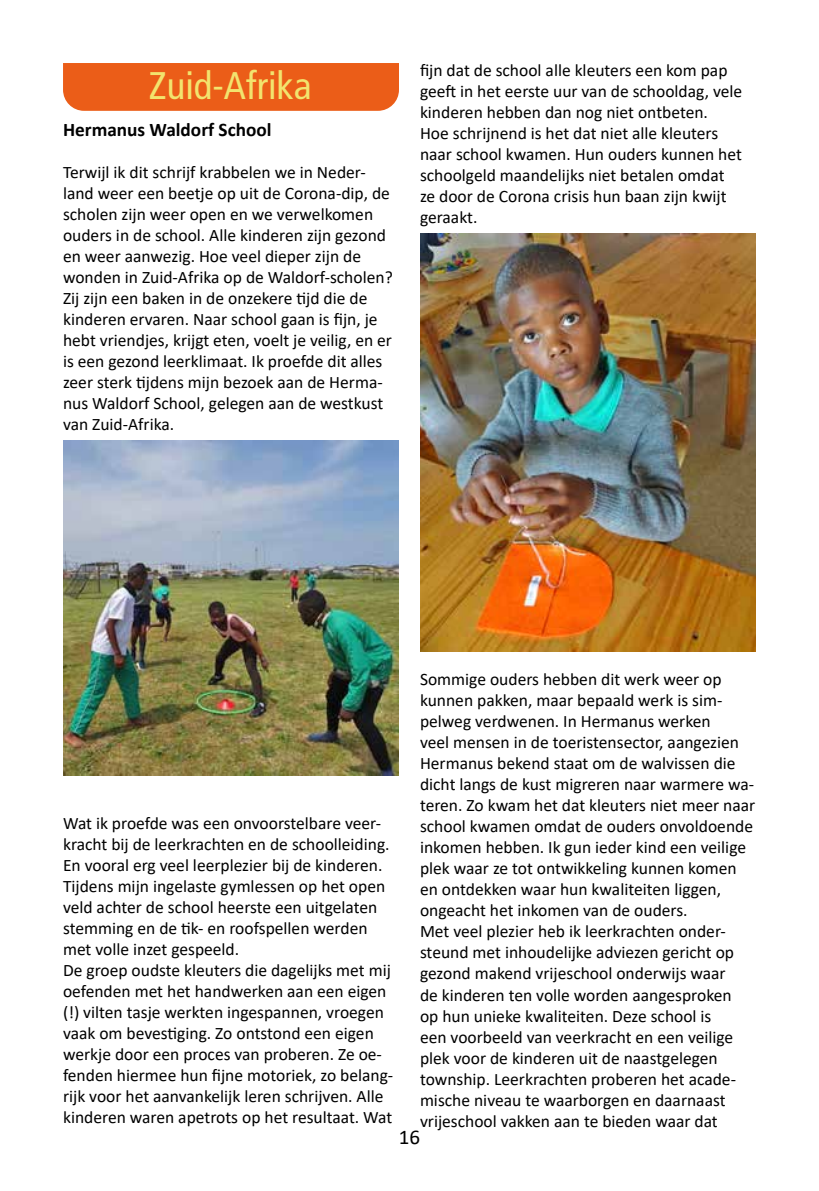
<style>
.page{position:relative;width:819px;height:1191px;background:#fff}
.page>*{position:absolute;margin:0;border:0;box-sizing:border-box;transform-origin:0 0}
.t1{font:condensed 38.5px "Frutiger LT Std";color:#f2e46e}
.t2{font:21px "Calibri";color:#000}
.t3{font:700 19.25px "Calibri";color:#000}
.t4{font:17.5px/21px "Calibri";color:#000}
</style>
<div class="page">
<div style="left:63px;top:63px;width:336px;height:48px;background:#eb5d18"></div>
<img style="left:63px;top:440px;width:336px;height:335px">
<img style="left:420px;top:233px;width:336px;height:418px">
<h1 class="t1" style="left:149px;top:63px;width:164px">Zuid-Afrika</h1>
<p class="t3" style="left:63px;top:116px;width:210px">Hermanus Waldorf School</p>
<p class="t4" style="left:63px;top:161px;width:331px">Terwijl ik dit schrijf krabbelen we in Neder&shy;land weer een beetje op uit de Corona-dip, de scholen zijn weer open en we verwelkomen ouders in de school. Alle kinderen zijn gezond en weer aanwezig. Hoe veel dieper zijn de wonden in Zuid-Afrika op de Waldorf-scholen?<br>Zij zijn een baken in de onzekere tijd die de kinderen ervaren. Naar school gaan is fijn, je hebt vriendjes, krijgt eten, voelt je veilig, en er is een gezond leerklimaat. Ik proefde dit alles zeer sterk tijdens mijn bezoek aan de Herma&shy;nus Waldorf School, gelegen aan de westkust van Zuid-Afrika.</p>
<p class="t4" style="left:420px;top:59px;width:323px">fijn dat de school alle kleuters een kom pap geeft in het eerste uur van de schooldag, vele kinderen hebben dan nog niet ontbeten.<br>Hoe schrijnend is het dat niet alle kleuters naar school kwamen. Hun ouders kunnen het schoolgeld maandelijks niet betalen omdat ze door de Corona crisis hun baan zijn kwijt geraakt.</p>
<p class="t4" style="left:420px;top:668px;width:337px">Sommige ouders hebben dit werk weer op kunnen pakken, maar bepaald werk is sim&shy;pelweg verdwenen. In Hermanus werken<br>veel mensen in de toeristensector, aangezien Hermanus bekend staat om de walvissen die dicht langs de kust migreren naar warmere wa&shy;teren. Zo kwam het dat kleuters niet meer naar school kwamen omdat de ouders onvoldoende inkomen hebben. Ik gun ieder kind een veilige plek waar ze tot ontwikkeling kunnen komen en ontdekken waar hun kwaliteiten liggen, ongeacht het inkomen van de ouders.<br>Met veel plezier heb ik leerkrachten onder&shy;steund met inhoudelijke adviezen gericht op gezond makend vrijeschool onderwijs waar<br>de kinderen ten volle worden aangesproken<br>op hun unieke kwaliteiten. Deze school is<br>een voorbeeld van veerkracht en een veilige plek voor de kinderen uit de naastgelegen township. Leerkrachten proberen het acade&shy;mische niveau te waarborgen en daarnaast vrijeschool vakken aan te bieden waar dat</p>
<p class="t4" style="left:63px;top:812px;width:332px">Wat ik proefde was een onvoorstelbare veer&shy;kracht bij de leerkrachten en de schoolleiding.<br>En vooral erg veel leerplezier bij de kinderen.<br>Tijdens mijn ingelaste gymlessen op het open veld achter de school heerste een uitgelaten stemming en de tik- en roofspellen werden met volle inzet gespeeld.<br>De groep oudste kleuters die dagelijks met mij oefenden met het handwerken aan een eigen (!) vilten tasje werkten ingespannen, vroegen vaak om bevestiging. Zo ontstond een eigen werkje door een proces van proberen. Ze oe&shy;fenden hiermee hun fijne motoriek, zo belang&shy;rijk voor het aanvankelijk leren schrijven. Alle kinderen waren apetrots op het resultaat. Wat</p>
<p class="t2" style="left:399px;top:1122px;width:23px">16</p>
</div>
